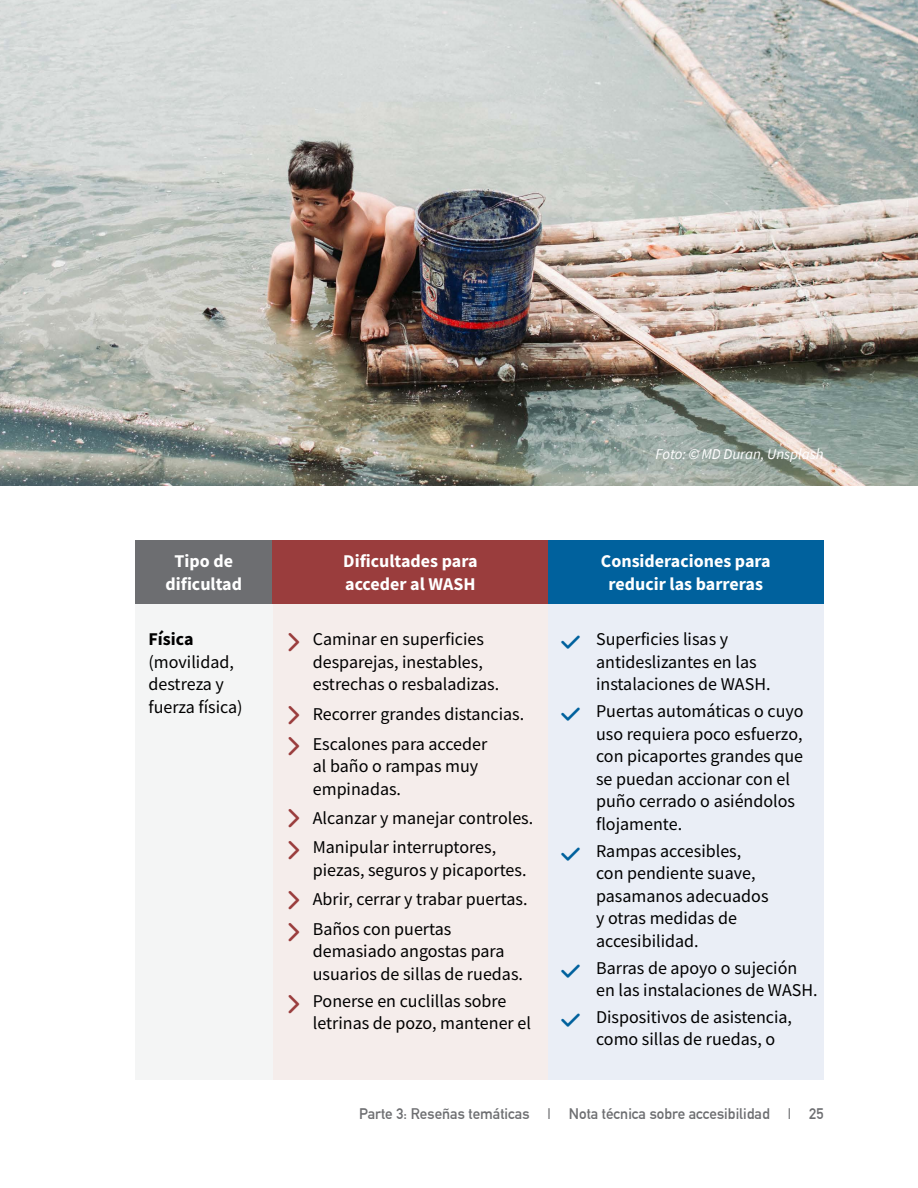
<style>
.page{position:relative;width:918px;height:1188px;background:#fff}
.page>*{position:absolute;margin:0;border:0;box-sizing:border-box;transform-origin:0 0}
.t1{font:18px/22.5px "Source Sans Pro";color:#000}
.t2{font:700 18px/22.5px "Source Sans Pro";color:#fff;text-align:center}
.t3{font:700 18px "Source Sans Pro";color:#000}
.t4{font:700 15px "DIN Alternate";color:#6d6e71}
.t5{font:italic 15px "Source Sans Pro";letter-spacing:-.005em;color:#fff}
</style>
<div class="page">
<img style="left:0;top:0;width:918px;height:486px">
<div style="left:548px;top:603px;width:276px;height:477px;background:#eaeef6"></div>
<div style="left:273px;top:603px;width:275px;height:477px;background:#f5edeb"></div>
<div style="left:135px;top:603px;width:138px;height:477px;background:#f4f5f5"></div>
<div style="left:135px;top:540px;width:138px;height:63px;background:#6d6e71"></div>
<div style="left:273px;top:540px;width:275px;height:63px;background:#9a3d3d"></div>
<div style="left:548px;top:540px;width:276px;height:63px;background:#00619d"></div>
<svg style="left:802px;top:47px;width:16px;height:15px"></svg>
<p class="t5" style="left:656px;top:444px;width:169px">Foto: © MD Duran, Unsplash</p>
<p class="t2" style="left:166px;top:550px;width:78px">Tipo de dificultad</p>
<p class="t2" style="left:343px;top:550px;width:136px;text-align:left">Dificultades para acceder al WASH</p>
<p class="t2" style="left:601px;top:550px;width:171px">Consideraciones para reducir las barreras</p>
<p class="t3" style="left:148px;top:627px;width:47px">Física</p>
<p class="t1" style="left:148px;top:650px;width:96px">(movilidad, destreza y fuerza física)</p>
<p class="t1" style="left:313px;top:628px;width:188px">Caminar en superficies desparejas, inestables, estrechas o resbaladizas.</p>
<p class="t1" style="left:596px;top:628px;width:176px">Superficies lisas y antideslizantes en las instalaciones de WASH.</p>
<p class="t1" style="left:596px;top:700px;width:209px">Puertas automáticas o cuyo uso requiera poco esfuerzo, con picaportes grandes que se puedan accionar con el puño cerrado o asiéndolos flojamente.</p>
<p class="t1" style="left:596px;top:839px;width:174px">Rampas accesibles, con pendiente suave, pasamanos adecuados y otras medidas de accesibilidad.</p>
<p class="t1" style="left:313px;top:703px;width:213px">Recorrer grandes distancias.</p>
<p class="t1" style="left:313px;top:732px;width:176px">Escalones para acceder al baño o rampas muy empinadas.</p>
<p class="t1" style="left:313px;top:807px;width:222px">Alcanzar y manejar controles.</p>
<p class="t1" style="left:313px;top:836px;width:215px">Manipular interruptores, piezas, seguros y picaportes.</p>
<p class="t1" style="left:313px;top:888px;width:216px">Abrir, cerrar y trabar puertas.</p>
<p class="t1" style="left:313px;top:917px;width:212px">Baños con puertas demasiado angostas para usuarios de sillas de ruedas.</p>
<p class="t1" style="left:596px;top:956px;width:223px">Barras de apoyo o sujeción en las instalaciones de WASH.</p>
<p class="t1" style="left:313px;top:989px;width:220px">Ponerse en cuclillas sobre letrinas de pozo, mantener el</p>
<p class="t1" style="left:596px;top:1005px;width:198px">Dispositivos de asistencia, como sillas de ruedas, o</p>
<p class="t4" style="left:359px;top:1102px;width:466px">Parte 3: Reseñas temáticas | Nota técnica sobre accesibilidad | 25</p>
</div>
